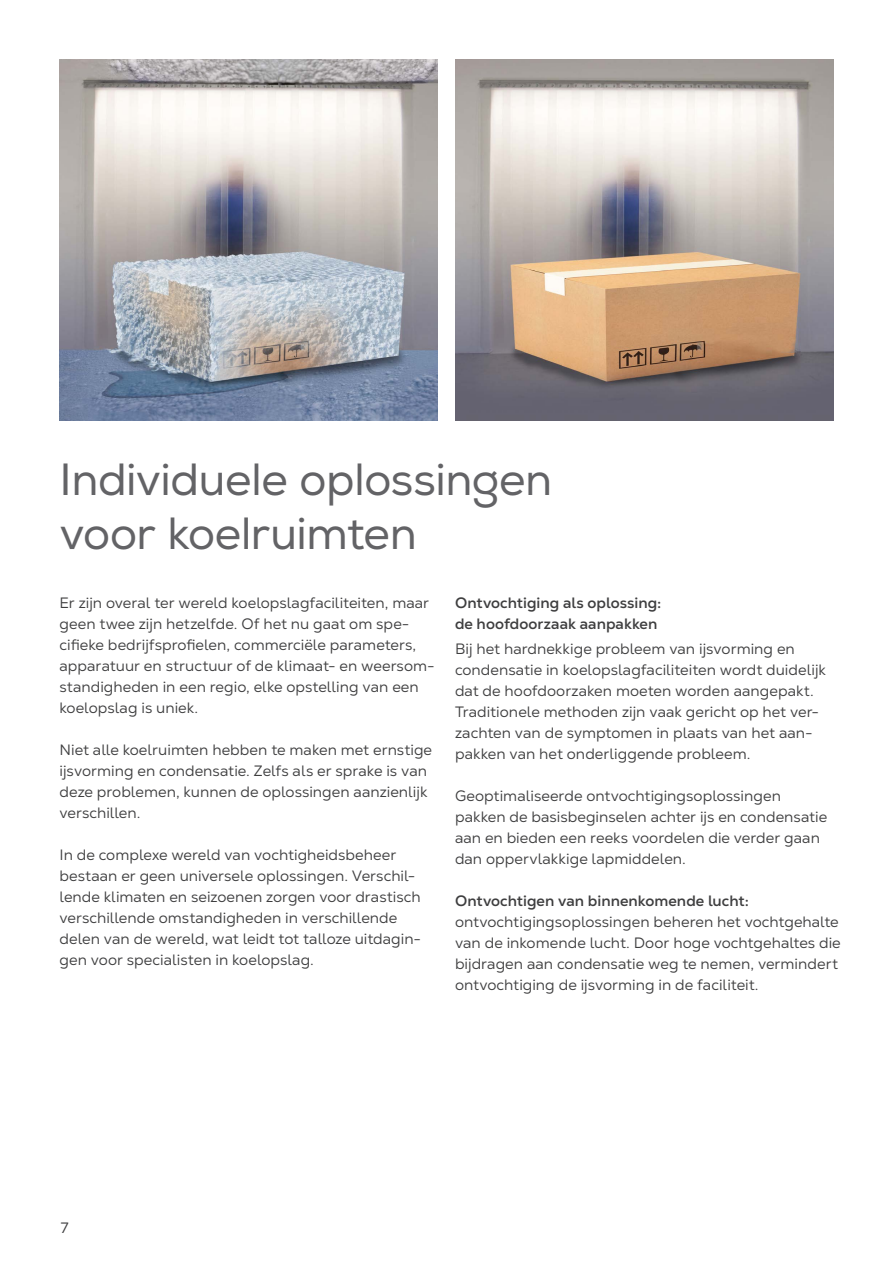
<style>
.page{position:relative;width:893px;height:1263px;background:#fff}
.page>*{position:absolute;margin:0;border:0;box-sizing:border-box;transform-origin:0 0}
.Headline{font:45px/54px "Nexa";letter-spacing:-.01em;color:#636366}
.Body_copy{font:15px/21px "Nexa Text";letter-spacing:.005em;color:#3e3e3f}
.Sub_heading{font:700 15px/21px "Nexa Text";color:#3e3e3f}
.s1{font-weight:700}
</style>
<div class="page">
<img style="left:60px;top:60px;width:378px;height:361px">
<img style="left:455px;top:60px;width:378px;height:361px">
<p class="Headline" style="left:60px;top:453px;width:494px">Individuele oplossingen voor koelruimten</p>
<p class="Body_copy" style="left:60px;top:592px;width:377px">Er zijn overal ter wereld koelopslagfaciliteiten, maar geen twee zijn hetzelfde. Of het nu gaat om spe&shy;cifieke bedrijfsprofielen, commerciële parameters, apparatuur en structuur of de klimaat- en weersom&shy;standigheden in een regio, elke opstelling van een koelopslag is uniek.</p>
<p class="Body_copy" style="left:60px;top:739px;width:374px">Niet alle koelruimten hebben te maken met ernstige ijsvorming en condensatie. Zelfs als er sprake is van deze problemen, kunnen de oplossingen aanzienlijk verschillen.</p>
<p class="Body_copy" style="left:60px;top:844px;width:363px">In de complexe wereld van vochtigheidsbeheer bestaan er geen universele oplossingen. Verschil&shy;lende klimaten en seizoenen zorgen voor drastisch verschillende omstandigheden in verschillende delen van de wereld, wat leidt tot talloze uitdagin&shy;gen voor specialisten in koelopslag.</p>
<p class="Sub_heading" style="left:455px;top:592px;width:208px">Ontvochtiging als oplossing: de hoofdoorzaak aanpakken</p>
<p class="Body_copy" style="left:455px;top:638px;width:372px">Bij het hardnekkige probleem van ijsvorming en condensatie in koelopslagfaciliteiten wordt duidelijk dat de hoofdoorzaken moeten worden aangepakt.<br>Traditionele methoden zijn vaak gericht op het ver-- zachten van de symptomen in plaats van het aan&shy;pakken van het onderliggende probleem.</p>
<p class="Body_copy" style="left:455px;top:785px;width:374px">Geoptimaliseerde ontvochtigingsoplossingen pakken de basisbeginselen achter ijs en condensatie aan en bieden een reeks voordelen die verder gaan dan oppervlakkige lapmiddelen.</p>
<p class="Body_copy" style="left:455px;top:890px;width:387px"><span class="s1">Ontvochtigen van binnenkomende lucht: </span>ontvochtigingsoplossingen beheren het vochtgehalte van de inkomende lucht. Door hoge vochtgehaltes die bijdragen aan condensatie weg te nemen, vermindert ontvochtiging de ijsvorming in de faciliteit.</p>
<p class="Body_copy" style="left:60px;top:1217px;width:12px">7</p>
</div>
